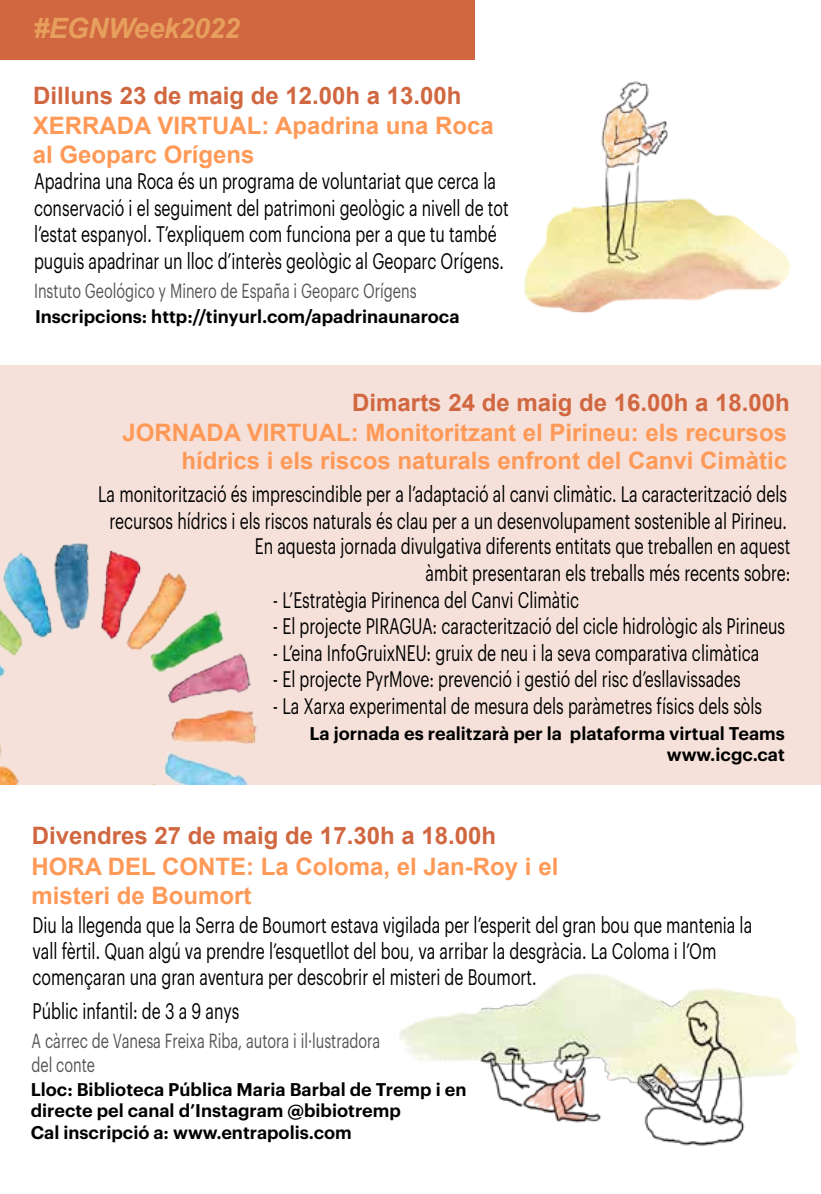
<style>
.page{position:relative;width:821px;height:1194px;background:#fff}
.page>*{position:absolute;margin:0;border:0;box-sizing:border-box;transform-origin:0 0}
.t1{font:italic 700 28px "Arial";letter-spacing:-.015em;color:#e79f5d}
.t2{font:700 24px/28.8px "Arial";color:#ff9957}
.t3{font:700 24px "Arial";color:#d06740}
.t4{font:22px/26.4px "Graphik";color:#000;scale:.72 1}
.t5{font:20px/24px "Graphik";color:#545656;scale:.72 1}
.t6{font:600 18px/21.6px "Graphik";color:#000}
</style>
<div class="page">
<div style="left:0;top:365px;width:821px;height:419px;background:#f5e1d9"></div>
<div style="left:0;top:0;width:474px;height:59px;background:#d06740"></div>
<img style="left:400px;top:974px;width:400px;height:172px">
<img style="left:524px;top:81px;width:266px;height:232px">
<img style="left:0;top:543px;width:257px;height:241px">
<p class="t1" style="left:34px;top:10px;width:208px">#EGNWeek2022</p>
<p class="t3" style="left:33px;top:79px;width:430px">Dilluns 23 de maig de 12.00h a 13.00h</p>
<p class="t2" style="left:33px;top:112px;width:462px">XERRADA VIRTUAL: Apadrina una Roca al Geoparc Orígens</p>
<p class="t4" style="left:34px;top:166px;width:661px">Apadrina una Roca és un programa de voluntariat que cerca la conservació i el seguiment del patrimoni geològic a nivell de tot l’estat espanyol. T’expliquem com funciona per a que tu també puguis apadrinar un lloc d’interès geològic al Geoparc Orígens.</p>
<p class="t5" style="left:34px;top:277px;width:533px">Instuto Geológico y Minero de España i Geoparc Orígens</p>
<p class="t6" style="left:35px;top:304px;width:426px">Inscripcions: http://tinyurl.com/apadrinaunaroca</p>
<p class="t3" style="left:352px;top:386px;width:439px">Dimarts 24 de maig de 16.00h a 18.00h</p>
<p class="t2" style="left:122px;top:418px;width:666px;text-align:right">JORNADA VIRTUAL: Monitoritzant el Pirineu: els recursos hídrics i els riscos naturals enfront del Canvi Cimàtic</p>
<p class="t4" style="left:98px;top:479px;width:963px;text-align:right">La monitorització és imprescindible per a l’adaptació al canvi climàtic. La caracterització dels recursos hídrics i els riscos naturals és clau per a un desenvolupament sostenible al Pirineu.<br>En aquesta jornada divulgativa diferents entitats que treballen en aquest<br>àmbit presentaran els treballs més recents sobre:</p>
<p class="t4" style="left:273px;top:585px;width:427px">- L’Estratègia Pirinenca del Canvi Climàtic</p>
<p class="t4" style="left:273px;top:611px;width:713px">- El projecte PIRAGUA: caracterització del cicle hidrològic als Pirineus</p>
<p class="t4" style="left:273px;top:637px;width:677px">- L’eina InfoGruixNEU: gruix de neu i la seva comparativa climàtica</p>
<p class="t4" style="left:273px;top:664px;width:651px">- El projecte PyrMove: prevenció i gestió del risc d’esllavissades</p>
<p class="t4" style="left:273px;top:690px;width:681px">- La Xarxa experimental de mesura dels paràmetres físics dels sòls</p>
<p class="t6" style="left:310px;top:720px;width:477px;text-align:right">La jornada es realitzarà per la plataforma virtual Teams www.icgc.cat</p>
<p class="t3" style="left:32px;top:818px;width:466px">Divendres 27 de maig de 17.30h a 18.00h</p>
<p class="t2" style="left:31px;top:852px;width:528px">HORA DEL CONTE: La Coloma, el Jan-Roy i el misteri de Boumort</p>
<p class="t4" style="left:33px;top:909px;width:1001px">Diu la llegenda que la Serra de Boumort estava vigilada per l’esperit del gran bou que mantenia la vall fèrtil. Quan algú va prendre l’esquetllot del bou, va arribar la desgràcia. La Coloma i l’Om començaran una gran aventura per descobrir el misteri de Boumort.</p>
<p class="t4" style="left:33px;top:996px;width:289px">Públic infantil: de 3 a 9 anys</p>
<p class="t5" style="left:31px;top:1027px;width:486px">A càrrec de Vanesa Freixa Riba, autora i il·lustradora del conte</p>
<p class="t6" style="left:31px;top:1076px;width:437px">Lloc: Biblioteca Pública Maria Barbal de Tremp i en directe pel canal d’Instagram @bibiotremp<br>Cal inscripció a: www.entrapolis.com</p>
</div>
